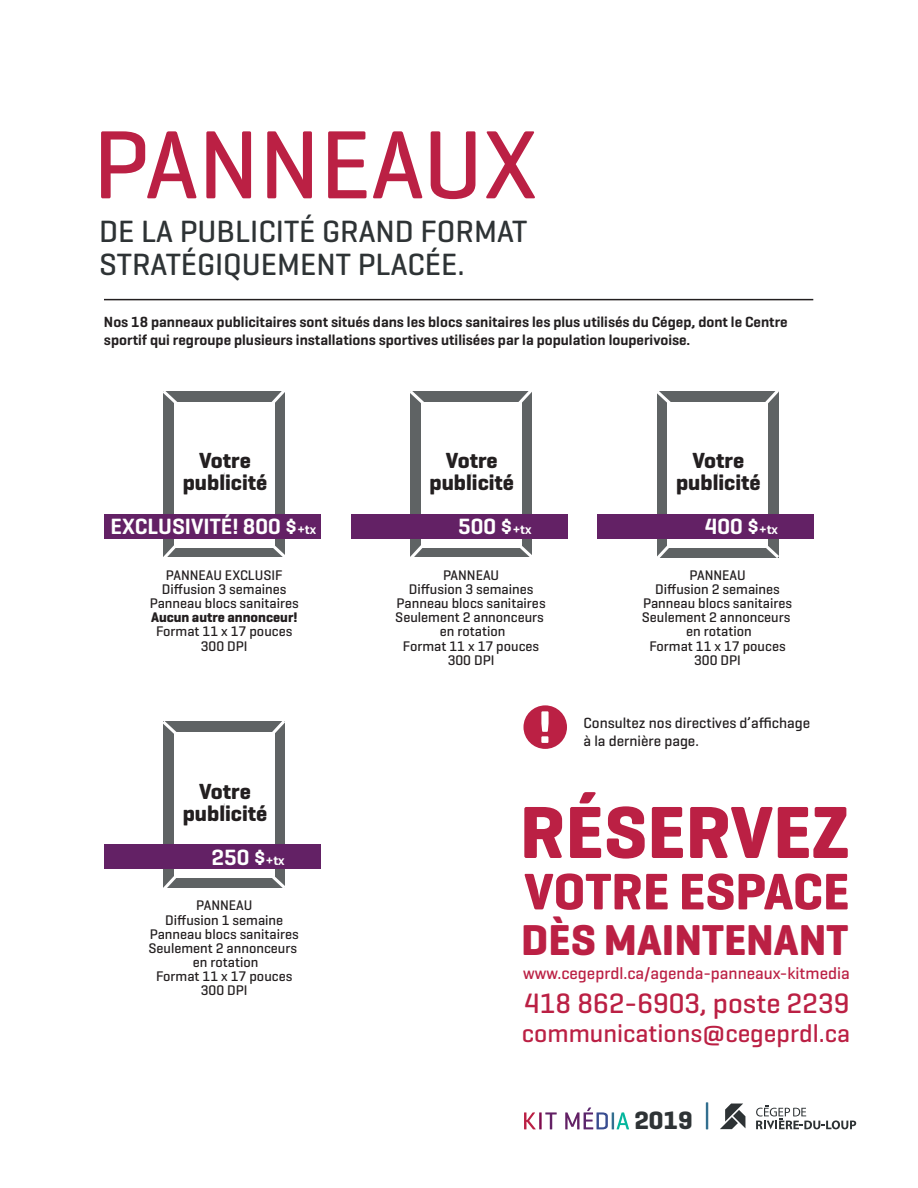
<style>
.page{position:relative;width:918px;height:1188px;background:#fff}
.page>*{position:absolute;margin:0;border:0;box-sizing:border-box;transform-origin:0 0}
.t1{font:500 98.55px "Geogrotesque";color:#bb2044}
.t2{font:700 75px "Geogrotesque";color:#bb2044}
.t3{font:700 52.35px "Geogrotesque";color:#bb2044}
.t4{font:700 43.95px "Geogrotesque";color:#bb2044}
.t5{font:500 31.35px/32.8px "Geogrotesque";color:#2e3335}
.t6{font:500 28.65px "Geogrotesque";color:#bb2044}
.t7{font:500 25.5px "Geogrotesque";color:#bb2044}
.t8{font:700 25.5px "Geogrotesque";color:#2e3335}
.t9{font:600 22.5px "Geogrotesque";color:#fff}
.t10{font:700 22.2px/22px "Geogrotesque";color:#231f20;text-align:center}
.t11{font:500 16.95px "Geogrotesque";color:#bb2044}
.t12{font:600 15px/18px "Geogrotesque";color:#231f20}
.t13{font:500 15px/18px "Geogrotesque";color:#231f20}
.t14{font:500 14.25px/14.2px "Geogrotesque";color:#231f20;text-align:center}
.t15{font:700 14.25px "Geogrotesque";color:#231f20}
.s1{font-size:13.5px}
</style>
<div class="page">
<svg style="left:524px;top:1112px;width:12px;height:17px"></svg>
<svg style="left:545px;top:1112px;width:12px;height:17px"></svg>
<hr style="left:539px;top:1112px;width:3px;height:17px;background:#7f0b4d">
<hr style="left:706px;top:1102px;width:2px;height:27px;background:#336f8f">
<svg style="left:565px;top:1108px;width:64px;height:21px"></svg>
<svg style="left:720px;top:1104px;width:25px;height:25px"></svg>
<svg style="left:756px;top:1106px;width:100px;height:23px"></svg>
<hr style="left:104px;top:299px;width:709px;height:1px;background:#231f20">
<div style="left:657px;top:392px;width:121px;height:165px;background:#5f6364"></div>
<div style="left:668px;top:402px;width:100px;height:145px;background:#fff"></div>
<svg style="left:759px;top:539px;width:20px;height:19px"></svg>
<svg style="left:657px;top:541px;width:16px;height:17px"></svg>
<div style="left:597px;top:514px;width:217px;height:24px;background:#632165"></div>
<div style="left:164px;top:723px;width:121px;height:165px;background:#5f6364"></div>
<div style="left:174px;top:732px;width:100px;height:146px;background:#fff"></div>
<svg style="left:272px;top:870px;width:13px;height:18px"></svg>
<svg style="left:163px;top:872px;width:13px;height:16px"></svg>
<div style="left:104px;top:845px;width:216px;height:24px;background:#632165"></div>
<svg style="left:163px;top:721px;width:19px;height:19px"></svg>
<svg style="left:267px;top:721px;width:18px;height:19px"></svg>
<svg style="left:657px;top:391px;width:19px;height:18px"></svg>
<svg style="left:760px;top:391px;width:19px;height:18px"></svg>
<div style="left:411px;top:392px;width:121px;height:165px;background:#5f6364"></div>
<div style="left:421px;top:402px;width:100px;height:145px;background:#fff"></div>
<svg style="left:410px;top:541px;width:17px;height:16px"></svg>
<div style="left:351px;top:514px;width:216px;height:24px;background:#632165"></div>
<svg style="left:410px;top:391px;width:19px;height:19px"></svg>
<svg style="left:515px;top:541px;width:17px;height:16px"></svg>
<svg style="left:513px;top:391px;width:19px;height:20px"></svg>
<div style="left:164px;top:392px;width:121px;height:165px;background:#5f6364"></div>
<div style="left:174px;top:402px;width:100px;height:145px;background:#fff"></div>
<svg style="left:163px;top:541px;width:17px;height:16px"></svg>
<div style="left:104px;top:514px;width:216px;height:24px;background:#632165"></div>
<svg style="left:163px;top:391px;width:19px;height:19px"></svg>
<svg style="left:268px;top:541px;width:17px;height:16px"></svg>
<svg style="left:267px;top:391px;width:18px;height:20px"></svg>
<div style="left:523px;top:705px;width:44px;height:44px;background:#bb2044;border-radius:50%"></div>
<svg style="left:541px;top:711px;width:8px;height:32px"></svg>
<h1 class="t1" style="left:93px;top:103px;width:447px">PANNEAUX</h1>
<h3 class="t5" style="left:99px;top:214px;width:430px">DE LA PUBLICITÉ GRAND FORMAT<br>STRATÉGIQUEMENT PLACÉE.</h3>
<p class="t12" style="left:104px;top:313px;width:685px">Nos 18 panneaux publicitaires sont situés dans les blocs sanitaires les plus utilisés du Cégep, dont le Centre sportif qui regroupe plusieurs installations sportives utilisées par la population louperivoise.</p>
<h3 class="t10" style="left:183px;top:449px;width:86px">Votre publicité</h3>
<h3 class="t9" style="left:111px;top:513px;width:207px">EXCLUSIVITÉ! 800 $<span class="s1">+tx</span></h3>
<p class="t14" style="left:150px;top:567px;width:151px">PANNEAU EXCLUSIF<br>Diffusion 3 semaines<br>Panneau blocs sanitaires</p>
<p class="t15" style="left:151px;top:608px;width:148px">Aucun autre annonceur!</p>
<p class="t14" style="left:156px;top:624px;width:138px">Format 11 x 17 pouces<br>300 DPI</p>
<h3 class="t10" style="left:183px;top:780px;width:86px">Votre publicité</h3>
<h3 class="t9" style="left:211px;top:843px;width:75px">250 $<span class="s1">+tx</span></h3>
<p class="t14" style="left:148px;top:898px;width:152px">PANNEAU<br>Diffusion 1 semaine<br>Panneau blocs sanitaires<br>Seulement 2 annonceurs en rotation<br>Format 11 x 17 pouces<br>300 DPI</p>
<h3 class="t10" style="left:430px;top:449px;width:86px">Votre publicité</h3>
<h3 class="t9" style="left:458px;top:513px;width:75px">500 $<span class="s1">+tx</span></h3>
<p class="t14" style="left:395px;top:567px;width:152px">PANNEAU<br>Diffusion 3 semaines<br>Panneau blocs sanitaires<br>Seulement 2 annonceurs en rotation<br>Format 11 x 17 pouces<br>300 DPI</p>
<h3 class="t10" style="left:676px;top:449px;width:86px">Votre publicité</h3>
<h3 class="t9" style="left:705px;top:513px;width:75px">400 $<span class="s1">+tx</span></h3>
<p class="t14" style="left:642px;top:567px;width:152px">PANNEAU<br>Diffusion 2 semaines<br>Panneau blocs sanitaires<br>Seulement 2 annonceurs en rotation<br>Format 11 x 17 pouces<br>300 DPI</p>
<p class="t13" style="left:584px;top:713px;width:228px">Consultez nos directives d’affichage à la dernière page.</p>
<h2 class="t2" style="left:520px;top:786px;width:331px">RÉSERVEZ</h2>
<h3 class="t3" style="left:524px;top:859px;width:327px">VOTRE ESPACE</h3>
<h3 class="t4" style="left:521px;top:913px;width:329px">DÈS MAINTENANT</h3>
<h3 class="t6" style="left:524px;top:986px;width:327px">418 862-6903, poste 2239</h3>
<h3 class="t7" style="left:522px;top:1018px;width:330px">communications@cegeprdl.ca</h3>
<p class="t11" style="left:523px;top:962px;width:328px">www.cegeprdl.ca/agenda-panneaux-kitmedia</p>
<h3 class="t8" style="left:634px;top:1105px;width:60px">2019</h3>
</div>
